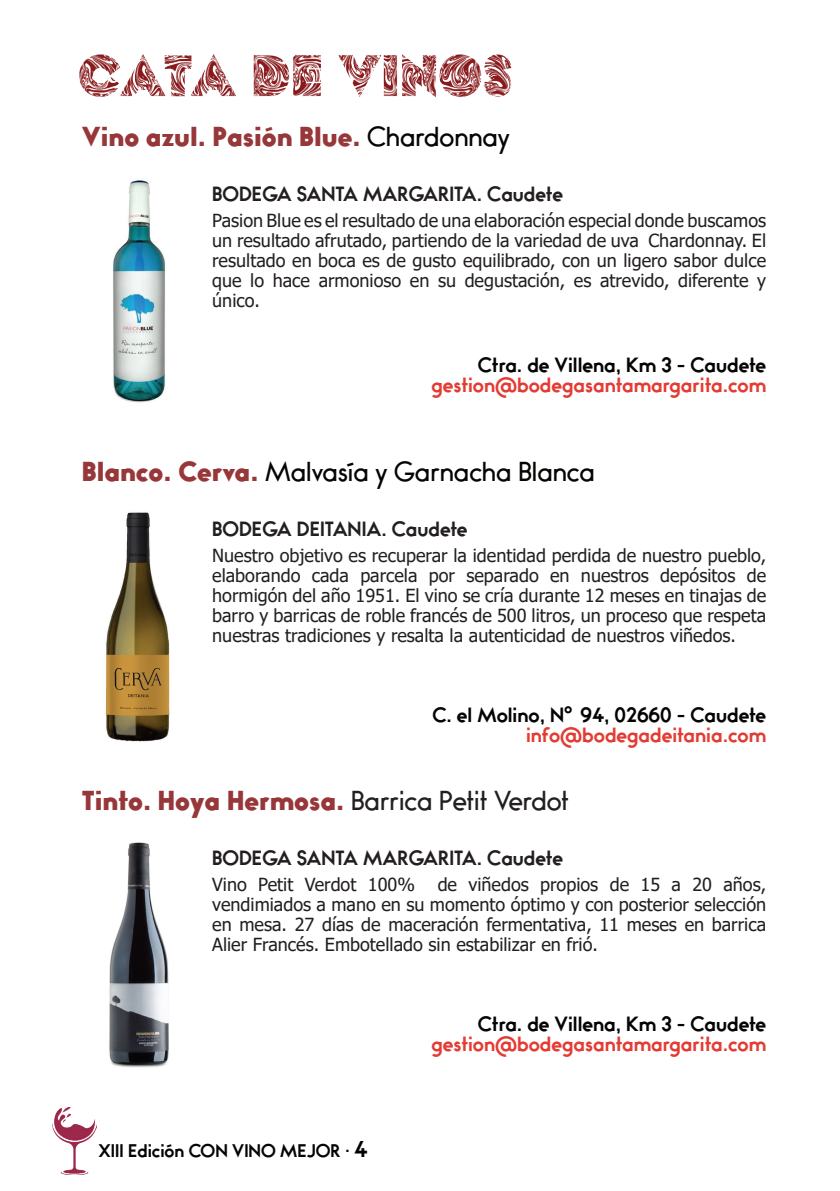
<style>
.page{position:relative;width:840px;height:1191px;background:#fff}
.page>*{position:absolute;margin:0;border:0;box-sizing:border-box;transform-origin:0 0}
.t1{font:900 24px "Bambino";color:#973739}
.t2{font:24px "Bambino";color:#040503}
.t3{font:18px/20px "Tahoma";color:#231f20;text-align:justify}
.t4{font:700 18px "Bambino";color:#e33c34}
.t5{font:700 18px "Bambino";color:#040503}
.t6{font:700 18px "Bambino";color:#231f20}
.t7{font:700 16px "Bambino";color:#040503}
.s1{font-weight:400;color:#040503}
.s2{font-weight:900;color:#973739}
.s3{font-weight:400;color:#231f20}
.s4{font-size:20px}
</style>
<div class="page">
<img style="left:52px;top:1107px;width:44px;height:67px">
<img style="left:113px;top:180px;width:53px;height:223px">
<img style="left:105px;top:512px;width:65px;height:230px">
<img style="left:109px;top:842px;width:60px;height:226px">
<img style="left:79px;top:54px;width:433px;height:44px">
<h1 class="t1" style="left:82px;top:124px;width:429px">Vino azul. Pasión Blue. <span class="s1">Chardonnay</span></h1>
<p class="t6" style="left:212px;top:184px;width:352px">BODEGA SANTA MARGARITA. Caudete</p>
<p class="t3" style="left:212px;top:211px;width:555px">Pasion Blue es el resultado de una elaboración especial donde buscamos un resultado afrutado, partiendo de la variedad de uva Chardonnay. El resultado en boca es de gusto equilibrado, con un ligero sabor dulce que lo hace armonioso en su degustación, es atrevido, diferente y único.</p>
<p class="t5" style="left:477px;top:356px;width:289px">Ctra. de Villena, Km 3 - Caudete</p>
<p class="t4" style="left:431px;top:376px;width:336px">gestion@bodegasantamargarita.com</p>
<h1 class="t2" style="left:82px;top:459px;width:514px"><span class="s2">Blanco. Cerva.</span> Malvasía y Garnacha Blanca</h1>
<p class="t6" style="left:212px;top:519px;width:257px">BODEGA DEITANIA. Caudete</p>
<p class="t3" style="left:212px;top:546px;width:555px">Nuestro objetivo es recuperar la identidad perdida de nuestro pueblo, elaborando cada parcela por separado en nuestros depósitos de hormigón del año 1951. El vino se cría durante 12 meses en tinajas de barro y barricas de roble francés de 500 litros, un proceso que respeta nuestras tradiciones y resalta la autenticidad de nuestros viñedos.</p>
<p class="t5" style="left:432px;top:705px;width:335px">C. el Molino, Nº 94, 02660 - Caudete</p>
<p class="t4" style="left:525px;top:725px;width:241px">info@bodegadeitania.com</p>
<h1 class="t1" style="left:82px;top:788px;width:488px">Tinto. Hoya Hermosa. <span class="s3">Barrica Petit Verdot</span></h1>
<p class="t6" style="left:212px;top:848px;width:352px">BODEGA SANTA MARGARITA. Caudete</p>
<p class="t3" style="left:212px;top:875px;width:204px">Vino Petit Verdot 100%</p>
<p class="t3" style="left:212px;top:875px;width:555px;text-indent:225px">de viñedos propios de 15 a 20 años, vendimiados a mano en su momento óptimo y con posterior selección en mesa. 27 días de maceración fermentativa, 11 meses en barrica Alier Francés. Embotellado sin estabilizar en frió.</p>
<p class="t7" style="left:99px;top:1142px;width:270px">XIII Edición CON VINO MEJOR · <span class="s4">4</span></p>
<p class="t5" style="left:477px;top:1014px;width:289px">Ctra. de Villena, Km 3 - Caudete</p>
<p class="t4" style="left:431px;top:1034px;width:336px">gestion@bodegasantamargarita.com</p>
</div>
